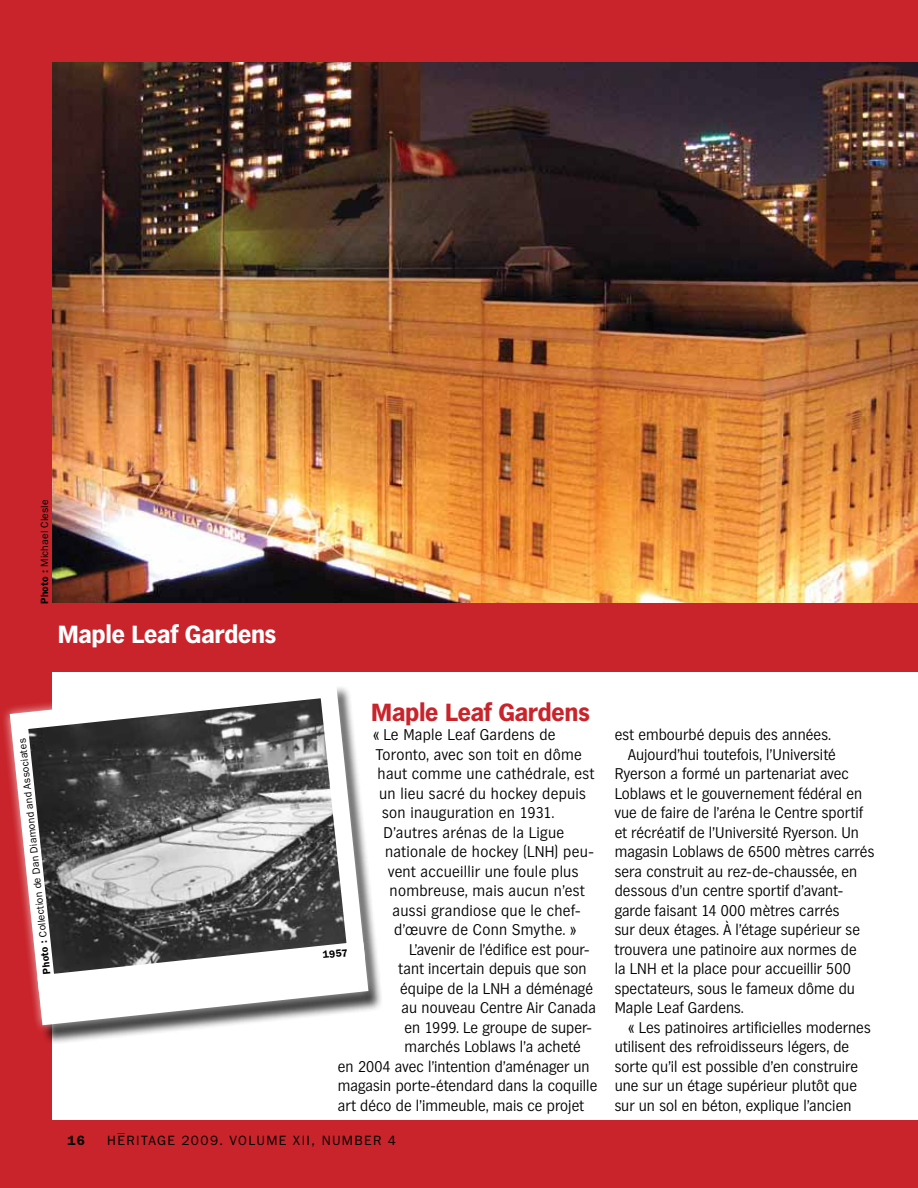
<style>
.page{position:relative;width:918px;height:1188px;background:#fff}
.page>*{position:absolute;margin:0;border:0;box-sizing:border-box;transform-origin:0 0}
.t1{font:700 24px "Hamburg";letter-spacing:.005em;color:#c9242b}
.t2{font:700 24px "Hamburg";letter-spacing:.005em;color:#fff}
.t3{font:300 15px "Hamburg";letter-spacing:.01em;color:#000}
.t4{font:13.5px "Franklin Gothic";letter-spacing:.1em;color:#000}
.t5{font:600 13.5px "Franklin Gothic";color:#000}
.t6{font:10.5px "Franklin Gothic";letter-spacing:.015em;color:#000}
.t7{font:600 10.5px "Franklin Gothic";color:#000}
.s1{font-weight:600}
</style>
<div class="page">
<img style="left:51px;top:61px;width:867px;height:543px">
<div style="left:44px;top:604px;width:874px;height:68px;background:#c9242b"></div>
<div style="left:20px;top:1120px;width:898px;height:68px;background:#c9242b"></div>
<div style="left:20px;top:0;width:898px;height:61px;background:#c9242b"></div>
<div style="left:0;top:0;width:51px;height:1188px;background:#c9242b"></div>
<div style="left:9px;top:684px;width:374px;height:361px;background:#000;opacity:.75"></div>
<svg style="left:4px;top:672px;width:370px;height:330px"></svg>
<svg style="left:28px;top:933px;width:350px;height:102px"></svg>
<p class="t6" style="left:38px;top:604px;width:106px;rotate:-90deg"><span class="s1">Photo :</span> Michael Clesle</p>
<h1 class="t2" style="left:58px;top:620px;width:220px">Maple Leaf Gardens</h1>
<p class="t6" style="left:41px;top:975px;width:238px;rotate:-96deg"><span class="s1">Photo :</span> Collection de Dan Diamond and Associates</p>
<h1 class="t1" style="left:372px;top:698px;width:220px">Maple Leaf Gardens</h1>
<p class="t3" style="left:373px;top:726px;width:184px">« Le Maple Leaf Gardens de</p>
<p class="t3" style="left:376px;top:745px;width:207px">Toronto, avec son toit en dôme</p>
<p class="t3" style="left:378px;top:765px;width:218px">haut comme une cathédrale, est</p>
<p class="t3" style="left:379px;top:784px;width:208px">un lieu sacré du hockey depuis</p>
<p class="t3" style="left:382px;top:804px;width:173px">son inauguration en 1931.</p>
<p class="t3" style="left:384px;top:823px;width:182px">D’autres arénas de la Ligue</p>
<p class="t3" style="left:385px;top:843px;width:207px">nationale de hockey (LNH) peu--</p>
<p class="t3" style="left:388px;top:862px;width:192px">vent accueillir une foule plus</p>
<p class="t3" style="left:390px;top:882px;width:197px">nombreuse, mais aucun n’est</p>
<p class="t3" style="left:393px;top:901px;width:188px">aussi grandiose que le chef-</p>
<p class="t3" style="left:394px;top:921px;width:184px">d’œuvre de Conn Smythe. »</p>
<p class="t3" style="left:409px;top:940px;width:182px">L’avenir de l’édifice est pour-</p>
<p class="t3" style="left:399px;top:960px;width:189px">tant incertain depuis que son</p>
<p class="t3" style="left:400px;top:979px;width:194px">équipe de la LNH a déménagé</p>
<p class="t3" style="left:402px;top:999px;width:196px">au nouveau Centre Air Canada</p>
<p class="t3" style="left:405px;top:1018px;width:189px">en 1999. Le groupe de super-</p>
<p class="t3" style="left:405px;top:1038px;width:177px">marchés Loblaws l’a acheté</p>
<p class="t3" style="left:338px;top:1057px;width:253px">en 2004 avec l’intention d’aménager un</p>
<p class="t3" style="left:338px;top:1077px;width:261px">magasin porte-étendard dans la coquille</p>
<p class="t3" style="left:338px;top:1096px;width:248px">art déco de l’immeuble, mais ce projet</p>
<p class="t7" style="left:322px;top:949px;width:26px;rotate:-6deg">1957</p>
<p class="t4" style="left:118px;top:1125px;width:8px">–</p>
<p class="t5" style="left:68px;top:1132px;width:19px">16</p>
<p class="t4" style="left:107px;top:1133px;width:290px">HERITAGE 2009. VOLUME XII, NUMBER 4</p>
<p class="t3" style="left:615px;top:726px;width:218px">est embourbé depuis des années.</p>
<p class="t3" style="left:628px;top:745px;width:209px">Aujourd’hui toutefois, l’Université</p>
<p class="t3" style="left:615px;top:765px;width:236px">Ryerson a formé un partenariat avec</p>
<p class="t3" style="left:615px;top:784px;width:249px">Loblaws et le gouvernement fédéral en</p>
<p class="t3" style="left:615px;top:804px;width:250px">vue de faire de l’aréna le Centre sportif</p>
<p class="t3" style="left:615px;top:823px;width:246px">et récréatif de l’Université Ryerson. Un</p>
<p class="t3" style="left:615px;top:843px;width:261px">magasin Loblaws de 6500 mètres carrés</p>
<p class="t3" style="left:615px;top:862px;width:244px">sera construit au rez-de-chaussée, en</p>
<p class="t3" style="left:615px;top:882px;width:230px">dessous d’un centre sportif d’avant-</p>
<p class="t3" style="left:615px;top:901px;width:226px">garde faisant 14 000 mètres carrés</p>
<p class="t3" style="left:615px;top:921px;width:247px">sur deux étages. À l’étage supérieur se</p>
<p class="t3" style="left:615px;top:940px;width:243px">trouvera une patinoire aux normes de</p>
<p class="t3" style="left:615px;top:960px;width:238px">la LNH et la place pour accueillir 500</p>
<p class="t3" style="left:615px;top:979px;width:242px">spectateurs, sous le fameux dôme du</p>
<p class="t3" style="left:615px;top:999px;width:130px">Maple Leaf Gardens.</p>
<p class="t3" style="left:628px;top:1018px;width:244px">« Les patinoires artificielles modernes</p>
<p class="t3" style="left:615px;top:1038px;width:236px">utilisent des refroidisseurs légers, de</p>
<p class="t3" style="left:615px;top:1057px;width:245px">sorte qu’il est possible d’en construire</p>
<p class="t3" style="left:615px;top:1077px;width:244px">une sur un étage supérieur plutôt que</p>
<p class="t3" style="left:615px;top:1096px;width:238px">sur un sol en béton, explique l’ancien</p>
</div>
